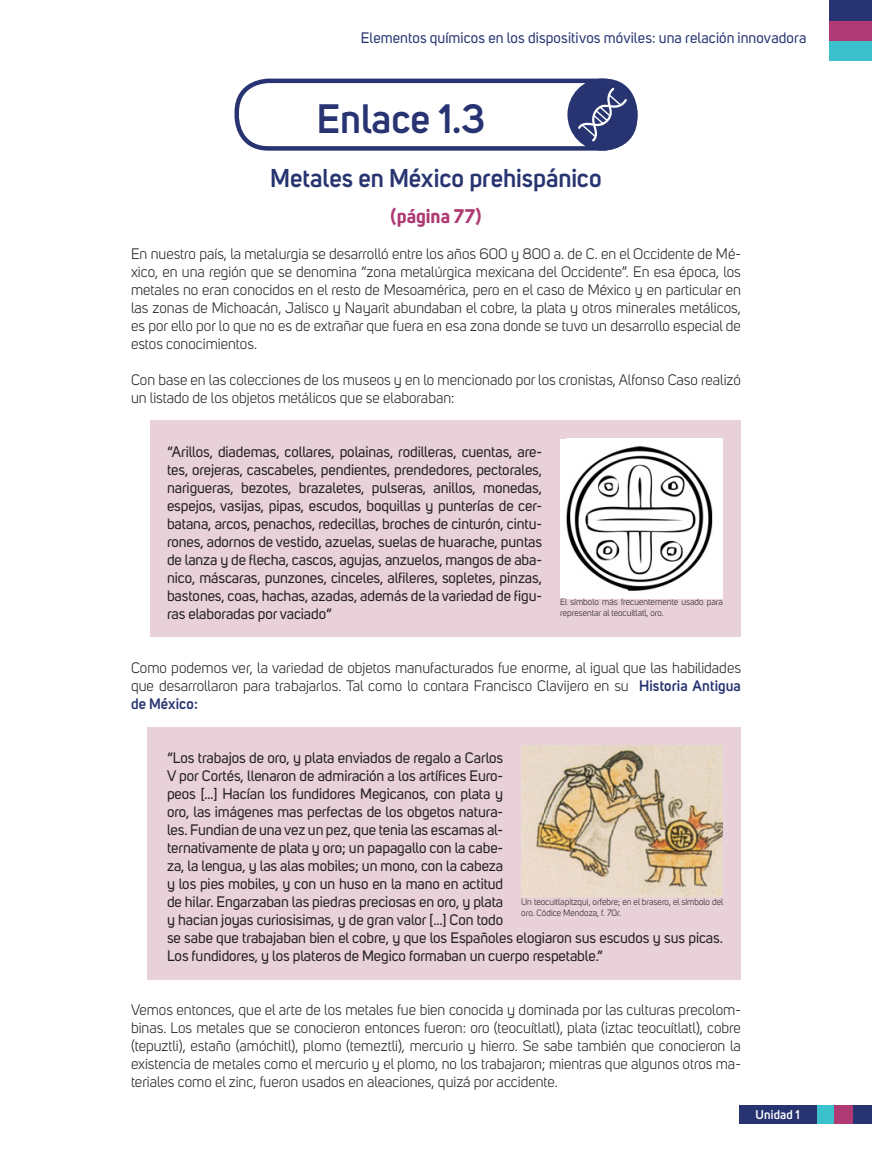
<style>
.page{position:relative;width:872px;height:1149px;background:#fff}
.page>*{position:absolute;margin:0;border:0;box-sizing:border-box;transform-origin:0 0}
.T1_Experimento{font:600 40.5px "Uni Sans";color:#273471}
.T2{font:600 25.5px "Uni Sans";letter-spacing:-.005em;color:#273471}
.T3{font:700 19.5px "Uni Sans";color:#af3a73}
.t1{font:15px/18px "Uni Sans";color:#231f20;text-align:justify}
.Txt_Lectura{font:15px/18px "Uni Sans";letter-spacing:-.005em;color:#231f20;text-align:justify}
.t2{font:15px "Uni Sans";letter-spacing:.01em;color:#273471}
.t3{font:600 12.6px "Uni Sans";letter-spacing:.01em;color:#fff}
.Pie_de_foto_lectura{font:9px/10.5px "Uni Sans";color:#231f20}
.s1{font-weight:600;color:#273471}
</style>
<div class="page">
<div style="left:829px;top:21px;width:43px;height:40px;background:#3bc1cc"></div>
<div style="left:816px;top:1105px;width:37px;height:18px;background:#3bc1cc"></div>
<div style="left:829px;top:2px;width:43px;height:39px;background:#af3a73"></div>
<div style="left:834px;top:1105px;width:37px;height:18px;background:#af3a73"></div>
<div style="left:829px;top:0;width:43px;height:21px;background:#273471"></div>
<div style="left:853px;top:1105px;width:19px;height:18px;background:#273471"></div>
<div style="left:739px;top:1105px;width:77px;height:18px;background:#273471"></div>
<div style="left:234px;top:79px;width:403px;height:72px;border:4px solid #273471;border-radius:32px"></div>
<div style="left:567px;top:79px;width:70px;height:72px;background:#273471;border-radius:50%"></div>
<svg style="left:578px;top:88px;width:49px;height:53px"></svg>
<div style="left:150px;top:420px;width:591px;height:216px;background:#e9d1d9"></div>
<div style="left:148px;top:726px;width:593px;height:252px;background:#e9d1d9"></div>
<div style="left:560px;top:438px;width:163px;height:160px;background:#fff"></div>
<img style="left:566px;top:445px;width:147px;height:145px">
<img style="left:521px;top:745px;width:202px;height:151px">
<p class="t2" style="left:361px;top:29px;width:447px">Elementos químicos en los dispositivos móviles: una relación innovadora</p>
<p class="T1_Experimento" style="left:317px;top:94px;width:170px">Enlace 1.3</p>
<p class="T2" style="left:270px;top:163px;width:333px">Metales en México prehispánico</p>
<p class="T3" style="left:390px;top:204px;width:92px">(página 77)</p>
<p class="t1" style="left:131px;top:244px;width:611px">En nuestro país, la metalurgia se desarrolló entre los años 600 y 800 a. de C. en el Occidente de Mé&shy;xico, en una región que se denomina “zona metalúrgica mexicana del Occidente”. En esa época, los metales no eran conocidos en el resto de Mesoamérica, pero en el caso de México y en particular en las zonas de Michoacán, Jalisco y Nayarit abundaban el cobre, la plata y otros minerales metálicos, es por ello por lo que no es de extrañar que fuera en esa zona donde se tuvo un desarrollo especial de estos conocimientos.</p>
<p class="t1" style="left:131px;top:370px;width:611px">Con base en las colecciones de los museos y en lo mencionado por los cronistas, Alfonso Caso realizó un listado de los objetos metálicos que se elaboraban:</p>
<p class="Txt_Lectura" style="left:167px;top:442px;width:376px">“Arillos, diademas, collares, polainas, rodilleras, cuentas, are&shy;tes, orejeras, cascabeles, pendientes, prendedores, pectorales, narigueras, bezotes, brazaletes, pulseras, anillos, monedas, espejos, vasijas, pipas, escudos, boquillas y punterías de cer&shy;batana, arcos, penachos, redecillas, broches de cinturón, cintu&shy;rones, adornos de vestido, azuelas, suelas de huarache, puntas de lanza y de flecha, cascos, agujas, anzuelos, mangos de aba&shy;nico, máscaras, punzones, cinceles, alfileres, sopletes, pinzas, bastones, coas, hachas, azadas, además de la variedad de figu&shy;ras elaboradas por vaciado”</p>
<p class="Pie_de_foto_lectura" style="left:560px;top:596px;width:164px">El símbolo más frecuentemente usado para representar al teocuítlatl, oro.</p>
<p class="t1" style="left:131px;top:658px;width:611px">Como podemos ver, la variedad de objetos manufacturados fue enorme, al igual que las habilidades que desarrollaron para trabajarlos. Tal como lo contara Francisco Clavijero en su <span class="s1">Historia Antigua de México:</span></p>
<p class="Txt_Lectura" style="left:167px;top:748px;width:557px;text-align:left">“Los trabajos de oro, y plata enviados de regalo a Carlos<br>V por Cortés, llenaron de admiración a los artífices Euro-<br>peos […] Hacían los fundidores Megicanos, con plata y<br>oro, las imágenes mas perfectas de los obgetos natura-<br>les. Fundian de una vez un pez, que tenia las escamas al-<br>ternativamente de plata y oro; un papagallo con la cabe-<br>za, la lengua, y las alas mobiles; un mono, con la cabeza<br>y los pies mobiles, y con un huso en la mano en actitud<br>de hilar. Engarzaban las piedras preciosas en oro, y plata<br>y hacian joyas curiosisimas, y de gran valor […] Con todo<br>se sabe que trabajaban bien el cobre, y que los Españoles elogiaron sus escudos y sus picas.<br>Los fundidores, y los plateros de Megico formaban un cuerpo respetable.”</p>
<p class="Pie_de_foto_lectura" style="left:521px;top:896px;width:203px">Un teocuitlapitzqui, orfebre; en el brasero, el símbolo del oro. Códice Mendoza, f. 70r.</p>
<p class="t1" style="left:131px;top:1000px;width:611px">Vemos entonces, que el arte de los metales fue bien conocida y dominada por las culturas precolom&shy;binas. Los metales que se conocieron entonces fueron: oro (teocuítlatl), plata (iztac teocuítlatl), cobre (tepuztli), estaño (amóchitl), plomo (temeztli), mercurio y hierro. Se sabe también que conocieron la existencia de metales como el mercurio y el plomo, no los trabajaron; mientras que algunos otros ma&shy;teriales como el zinc, fueron usados en aleaciones, quizá por accidente.</p>
<p class="t3" style="left:755px;top:1106px;width:46px">Unidad 1</p>
</div>
